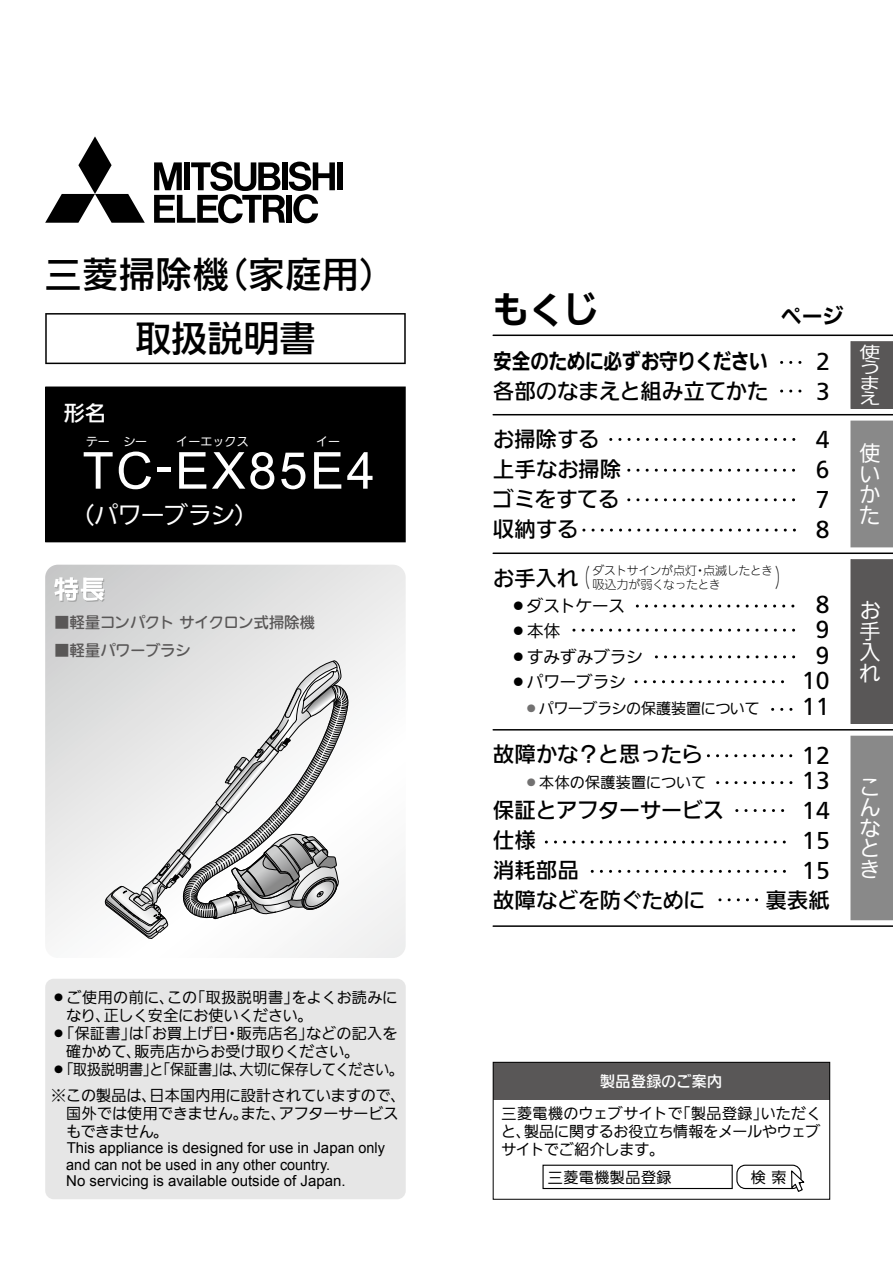
<style>
.page{position:relative;width:893px;height:1263px;background:#fff}
.page>*{position:absolute;margin:0;border:0;box-sizing:border-box;transform-origin:0 0}
.t1{font:51px "Arial";letter-spacing:.05em;color:#fff}
.t2{font:500 36px "Iwa UD Go Dsp Pro";letter-spacing:.025em;color:#000}
.t3{font:700 36px "Iwa UD Go Dsp Pro";color:#000}
.t4{font:300 25.2px "Iwa UD Go Dsp Pro";color:#000;scale:.45 1}
.t5{font:100 24px "Iwa UD Go Dsp Pro";letter-spacing:-.025em;color:#fff}
.t6{font:500 21px/30px "Iwa UD Go Dsp Pro";letter-spacing:.01em;color:#000}
.t7{font:700 21px "Iwa UD Go Dsp Pro";letter-spacing:-.02em;color:#000;scale:.89 1}
.t8{font:100 21px/20.4px "Iwa UD Go Dsp Pro";color:#fff;text-align:justify}
.t9{font:700 21px "Iwa UD Go Dsp Pro";letter-spacing:-.02em;color:#000}
.t10{font:500 21px "Iwa UD Go Dsp Pro";color:#fff}
.t11{font:100 16.5px "Iwa UD Go Dsp Pro";color:#000}
.t12{font:100 15.75px/15.5px "Iwa UD Go Dsp Pro";color:#fff;text-align:justify;scale:1.33 1}
.t13{font:100 15px/18px "Iwa UD Go Dsp Pro";color:#000}
.t14{font:15px/16.5px "Arial";color:#000}
.t15{font:500 15px "Iwa UDR Go Pro";letter-spacing:.005em;color:#595757}
.t16{font:100 15px "Iwa UD Go Dsp Pro";letter-spacing:-.025em;color:#000}
.t17{font:100 15px "Iwa UD Go Dsp Pro";letter-spacing:.035em;color:#000}
.t18{font:500 15px "Iwa UD Go Dsp Pro";letter-spacing:.025em;color:#fff}
.t19{font:300 12px/13.5px "Iwa UD Go Dsp Pro";letter-spacing:-.045em;color:#000}
.t20{font:100 12px "Iwa UD Go Dsp Pro";color:#fff}
.s1{color:#727171}
</style>
<div class="page">
<hr style="left:493px;top:925px;width:400px;height:2px;background:#000">
<hr style="left:493px;top:729px;width:400px;height:1px;background:#000">
<hr style="left:493px;top:552px;width:400px;height:2px;background:#000">
<hr style="left:493px;top:414px;width:400px;height:1px;background:#000">
<hr style="left:493px;top:335px;width:400px;height:1px;background:#000">
<div style="left:851px;top:421px;width:42px;height:126px;background:#898989"></div>
<div style="left:851px;top:559px;width:42px;height:165px;background:#595757"></div>
<div style="left:851px;top:736px;width:42px;height:184px;background:#898989"></div>
<div style="left:851px;top:341px;width:42px;height:68px;background:#595757"></div>
<svg style="left:45px;top:565px;width:361px;height:393px"></svg>
<svg style="left:54px;top:577px;width:51px;height:25px"></svg>
<div style="left:542px;top:1165px;width:191px;height:24px;border:1px solid #000"></div>
<div style="left:736px;top:1165px;width:65px;height:24px;border:1px solid #000;border-radius:9px"></div>
<svg style="left:790px;top:1168px;width:15px;height:24px"></svg>
<div style="left:493px;top:1062px;width:337px;height:38px;background:#595757"></div>
<div style="left:493px;top:1062px;width:337px;height:137px;border:1px solid #000"></div>
<svg style="left:45px;top:313px;width:361px;height:51px"></svg>
<div style="left:45px;top:386px;width:361px;height:156px;background:#000"></div>
<svg style="left:708px;top:754px;width:83px;height:3px"></svg>
<svg style="left:718px;top:781px;width:73px;height:3px"></svg>
<svg style="left:737px;top:809px;width:48px;height:3px"></svg>
<svg style="left:636px;top:680px;width:148px;height:3px"></svg>
<svg style="left:773px;top:708px;width:18px;height:3px"></svg>
<svg style="left:629px;top:469px;width:167px;height:3px"></svg>
<svg style="left:629px;top:498px;width:167px;height:3px"></svg>
<svg style="left:584px;top:529px;width:212px;height:3px"></svg>
<svg style="left:782px;top:390px;width:18px;height:3px"></svg>
<svg style="left:611px;top:438px;width:185px;height:3px"></svg>
<svg style="left:637px;top:604px;width:158px;height:3px"></svg>
<svg style="left:656px;top:655px;width:140px;height:3px"></svg>
<svg style="left:574px;top:629px;width:222px;height:3px"></svg>
<svg style="left:546px;top:840px;width:240px;height:3px"></svg>
<svg style="left:592px;top:870px;width:194px;height:3px"></svg>
<svg style="left:720px;top:898px;width:37px;height:3px"></svg>
<svg style="left:782px;top:361px;width:18px;height:3px"></svg>
<svg style="left:45px;top:136px;width:100px;height:87px"></svg>
<div style="left:337px;top:162px;width:6px;height:28px;background:#000"></div>
<svg style="left:154px;top:162px;width:181px;height:61px"></svg>
<svg style="left:105px;top:646px;width:244px;height:312px"></svg>
<div style="left:45px;top:979px;width:361px;height:220px;background:#e6e6e6;border-radius:9px"></div>
<h2 class="t2" style="left:45px;top:248px;width:352px">三菱掃除機（家庭用）</h2>
<h2 class="t2" style="left:135px;top:312px;width:181px">取扱説明書</h2>
<h3 class="t10" style="left:64px;top:398px;width:43px">形名</h3>
<h1 class="t1" style="left:82px;top:437px;width:294px">TC-EX85E4</h1>
<p class="t20" style="left:86px;top:433px;width:63px">テー シー</p>
<p class="t20" style="left:176px;top:433px;width:74px">イーエックス</p>
<p class="t20" style="left:316px;top:433px;width:26px">イー</p>
<h3 class="t5" style="left:70px;top:498px;width:190px">（パワーブラシ）</h3>
<p class="t15" style="left:54px;top:611px;width:262px">■軽量コンパクト サイクロン式掃除機</p>
<p class="t15" style="left:54px;top:639px;width:138px">■軽量パワーブラシ</p>
<p class="t13" style="left:66px;top:989px;width:333px;text-indent:-15px">●ご使用の前に、この「取扱説明書」をよくお読みになり、正しく安全にお使いください。</p>
<p class="t13" style="left:66px;top:1025px;width:333px;text-indent:-15px">●「保証書」は「お買上げ日・販売店名」などの記入を確かめて、販売店からお受け取りください。</p>
<p class="t13" style="left:51px;top:1057px;width:356px;line-height:25.8px">●「取扱説明書」と「保証書」は、大切に保存してください。※この製品は、日本国内用に設計されていますので、</p>
<p class="t13" style="left:66px;top:1105px;width:334px">国外では使用できません。また、アフターサービスもできません。</p>
<p class="t14" style="left:66px;top:1140px;width:320px">This appliance is designed for use in Japan only and can not be used in any other country.<br>No servicing is available outside of Japan.</p>
<h2 class="t3" style="left:493px;top:283px;width:107px">もくじ</h2>
<h3 class="t9" style="left:781px;top:301px;width:64px">ページ</h3>
<h3 class="t7" style="left:493px;top:346px;width:310px">安全のために必ずお守りください</h3>
<h3 class="t6" style="left:493px;top:376px;width:276px">各部のなまえと組み立てかた</h3>
<h3 class="t6" style="left:493px;top:425px;width:130px">お掃除する上手なお掃除ゴミをすてる収納する</h3>
<h3 class="t6" style="left:493px;top:564px;width:87px">お手入れ</h3>
<p class="t11" style="left:510px;top:594px;width:117px">●ダストケース</p>
<p class="t11" style="left:510px;top:620px;width:52px">●本体</p>
<p class="t11" style="left:510px;top:645px;width:134px">●すみずみブラシ</p>
<p class="t11" style="left:510px;top:671px;width:117px">●パワーブラシ</p>
<p class="t16" style="left:493px;top:698px;width:268px">　　<span class="s1">●</span>パワーブラシの保護装置について</p>
<h3 class="t6" style="left:493px;top:740px;width:211px">故障かな？と思ったら</h3>
<p class="t13" style="left:493px;top:774px;width:214px">　　<span class="s1">●</span>本体の保護装置について</p>
<h3 class="t6" style="left:493px;top:795px;width:232px">保証とアフターサービス仕様<br>消耗部品<br>故障などを防ぐために</h3>
<h3 class="t6" style="left:816px;top:346px;width:15px">2<br>3</h3>
<h3 class="t6" style="left:816px;top:425px;width:15px;text-align:justify">4<br>6<br>7<br>8</h3>
<p class="t19" style="left:592px;top:565px;width:182px">ダストサインが点灯・点滅したとき吸込力が弱くなったとき</p>
<h3 class="t4" style="left:578px;top:560px;width:465px">（　　　 　　　　　　　　　　　　　）</h3>
<h3 class="t6" style="left:802px;top:591px;width:30px;line-height:25.5px;text-align:right">8<br>9<br>9<br>10<br>11</h3>
<h3 class="t6" style="left:802px;top:742px;width:30px;line-height:25.5px">12<br>13</h3>
<h3 class="t6" style="left:766px;top:795px;width:66px;text-align:right">14<br>15<br>15<br>裏表紙</h3>
<p class="t12" style="left:859px;top:345px;width:17px">使うまえ</p>
<h3 class="t8" style="left:859px;top:444px;width:22px">使いかた</h3>
<h3 class="t8" style="left:859px;top:601px;width:22px;line-height:20.9px">お手入れ</h3>
<h3 class="t8" style="left:859px;top:778px;width:22px">こんなとき</h3>
<p class="t18" style="left:600px;top:1070px;width:124px">製品登録のご案内</p>
<p class="t13" style="left:501px;top:1105px;width:322px;text-align:justify">三菱電機のウェブサイトで「製品登録」いただくと、製品に関するお役立ち情報をメールやウェブサイトでご紹介します。</p>
<p class="t17" style="left:548px;top:1167px;width:125px">三菱電機製品登録</p>
<p class="t13" style="left:751px;top:1169px;width:37px">検 索</p>
</div>
